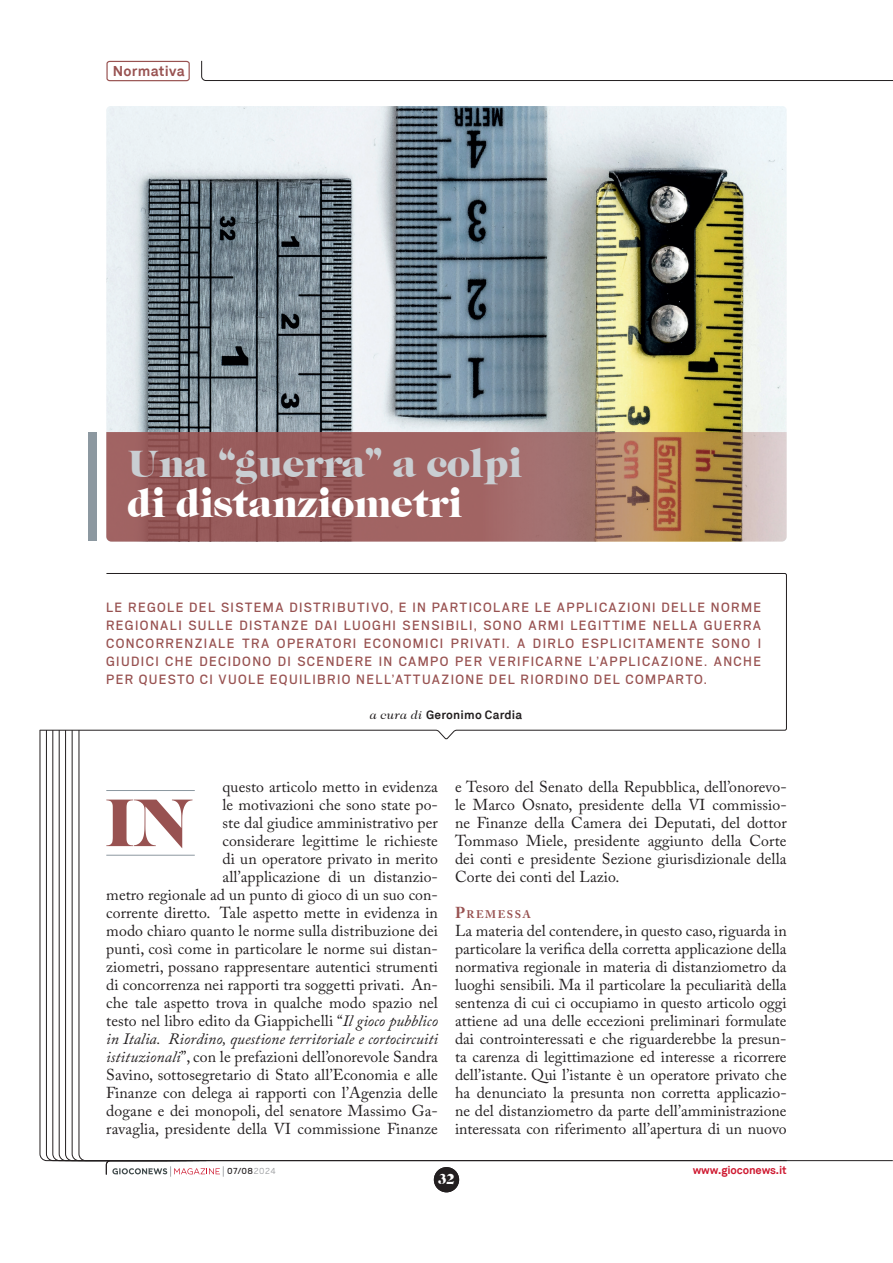
<style>
.page{position:relative;width:893px;height:1263px;background:#fff}
.page>*{position:absolute;margin:0;border:0;box-sizing:border-box;transform-origin:0 0}
.t1{font:69.75px "Caslon Graphique EF";color:#985251}
.t2{font:39px "Caslon Graphique EF";letter-spacing:-.025em;color:#c9ced2}
.t3{font:39px "Caslon Graphique EF";letter-spacing:-.025em;color:#fff}
.t4{font:15.75px/18px "Adobe Caslon Pro";letter-spacing:.005em;color:#231f20;text-align:justify}
.t5{font:15.15px "Caslon Graphique EF";color:#fff}
.t6{font:15px/18px "Scout";letter-spacing:.09em;color:#985251;text-align:justify}
.t7{font:700 14.25px "Akkurat";letter-spacing:.02em;color:#985251}
.t8{font:700 12px "Akkurat";letter-spacing:.02em;color:#231f20}
.t9{font:700 11.25px "Akkurat";letter-spacing:-.01em;color:#ce182f}
.t10{font:700 10.95px "Adobe Caslon Pro";letter-spacing:.14em;color:#985251}
.t11{font:9.75px "Scout";color:#231f20}
.s1{font-family:"Caslon 224 Std";font-weight:400;font-style:italic}
.s2{font-style:italic}
.s3{font-size:15.75px}
.s4{font-weight:300;color:#939598}
</style>
<div class="page">
<img style="left:106px;top:106px;width:681px;height:326px">
<svg style="left:40px;top:740px;width:12px;height:421px"></svg>
<svg style="left:52px;top:740px;width:7px;height:421px"></svg>
<svg style="left:59px;top:740px;width:6px;height:421px"></svg>
<svg style="left:65px;top:740px;width:128px;height:421px"></svg>
<svg style="left:106px;top:1160px;width:787px;height:17px"></svg>
<div style="left:434px;top:1167px;width:25px;height:25px;background:#231f20;border-radius:50%"></div>
<svg style="left:39px;top:573px;width:748px;height:167px"></svg>
<svg style="left:201px;top:60px;width:692px;height:21px"></svg>
<svg style="left:106px;top:60px;width:84px;height:22px"></svg>
<hr style="left:106px;top:790px;width:89px;height:1px;background:#8c98a0">
<hr style="left:106px;top:855px;width:89px;height:1px;background:#8c98a0">
<svg style="left:106px;top:432px;width:681px;height:110px;background:#a36e64"></svg>
<div style="left:89px;top:432px;width:8px;height:109px;background:#8c98a0"></div>
<p class="t7" style="left:113px;top:62px;width:74px">Normativa</p>
<h2 class="t2" style="left:127px;top:442px;width:397px">Una “guerra” a colpi</h2>
<h2 class="t3" style="left:127px;top:483px;width:337px">di distanziometri</h2>
<p class="t6" style="left:106px;top:598px;width:657px">LE REGOLE DEL SISTEMA DISTRIBUTIVO, E IN PARTICOLARE LE APPLICAZIONI DELLE NORME REGIONALI SULLE DISTANZE DAI LUOGHI SENSIBILI, SONO ARMI LEGITTIME NELLA GUERRA CONCORRENZIALE TRA OPERATORI ECONOMICI PRIVATI. A DIRLO ESPLICITAMENTE SONO I GIUDICI CHE DECIDONO DI SCENDERE IN CAMPO PER VERIFICARNE L’APPLICAZIONE. ANCHE PER QUESTO CI VUOLE EQUILIBRIO NELL’ATTUAZIONE DEL RIORDINO DEL COMPARTO.</p>
<p class="t8" style="left:370px;top:708px;width:154px"><span class="s1">a cura di</span> Geronimo Cardia</p>
<p class="t4" style="left:106px;top:778px;width:333px;text-align:right">questo articolo metto in evidenza<br>le motivazioni che sono state po-<br>ste dal giudice amministrativo per<br>considerare legittime le richieste<br>di un operatore privato in merito<br>all’applicazione di un distanzio-<br>metro regionale ad un punto di gioco di un suo con&shy;corrente diretto. Tale aspetto mette in evidenza in modo chiaro quanto le norme sulla distribuzione dei punti, così come in particolare le norme sui distan&shy;ziometri, possano rappresentare autentici strumenti di concorrenza nei rapporti tra soggetti privati. An&shy;che tale aspetto trova in qualche modo spazio nel testo nel libro edito da Giappichelli “<span class="s2">Il gioco pubblico in Italia. Riordino, questione territoriale e cortocircuiti istituzionali</span>”, con le prefazioni dell’onorevole Sandra Savino, sottosegretario di Stato all’Economia e alle Finanze con delega ai rapporti con l’Agenzia delle dogane e dei monopoli, del senatore Massimo Ga&shy;ravaglia, presidente della VI commissione Finanze</p>
<p class="t4" style="left:455px;top:778px;width:333px">e Tesoro del Senato della Repubblica, dell’onorevo&shy;le Marco Osnato, presidente della VI commissio&shy;ne Finanze della Camera dei Deputati, del dottor Tommaso Miele, presidente aggiunto della Corte dei conti e presidente Sezione giurisdizionale della Corte dei conti del Lazio.</p>
<h1 class="t1" style="left:104px;top:784px;width:93px">IN</h1>
<p class="t10" style="left:455px;top:908px;width:77px"><span class="s3">P</span>REMESSA</p>
<p class="t4" style="left:455px;top:922px;width:333px">La materia del contendere, in questo caso, riguarda in particolare la verifica della corretta applicazione della normativa regionale in materia di distanziometro da luoghi sensibili. Ma il particolare la peculiarità della sentenza di cui ci occupiamo in questo articolo oggi attiene ad una delle eccezioni preliminari formulate dai controinteressati e che riguarderebbe la presun&shy;ta carenza di legittimazione ed interesse a ricorrere dell’istante. Qui l’istante è un operatore privato che ha denunciato la presunta non corretta applicazio&shy;ne del distanziometro da parte dell’amministrazione interessata con riferimento all’apertura di un nuovo</p>
<p class="t11" style="left:227px;top:1165px;width:50px">07/08<span class="s4">2024</span></p>
<p class="t5" style="left:438px;top:1171px;width:18px">32</p>
<p class="t9" style="left:693px;top:1163px;width:95px">www.gioconews.it</p>
</div>
